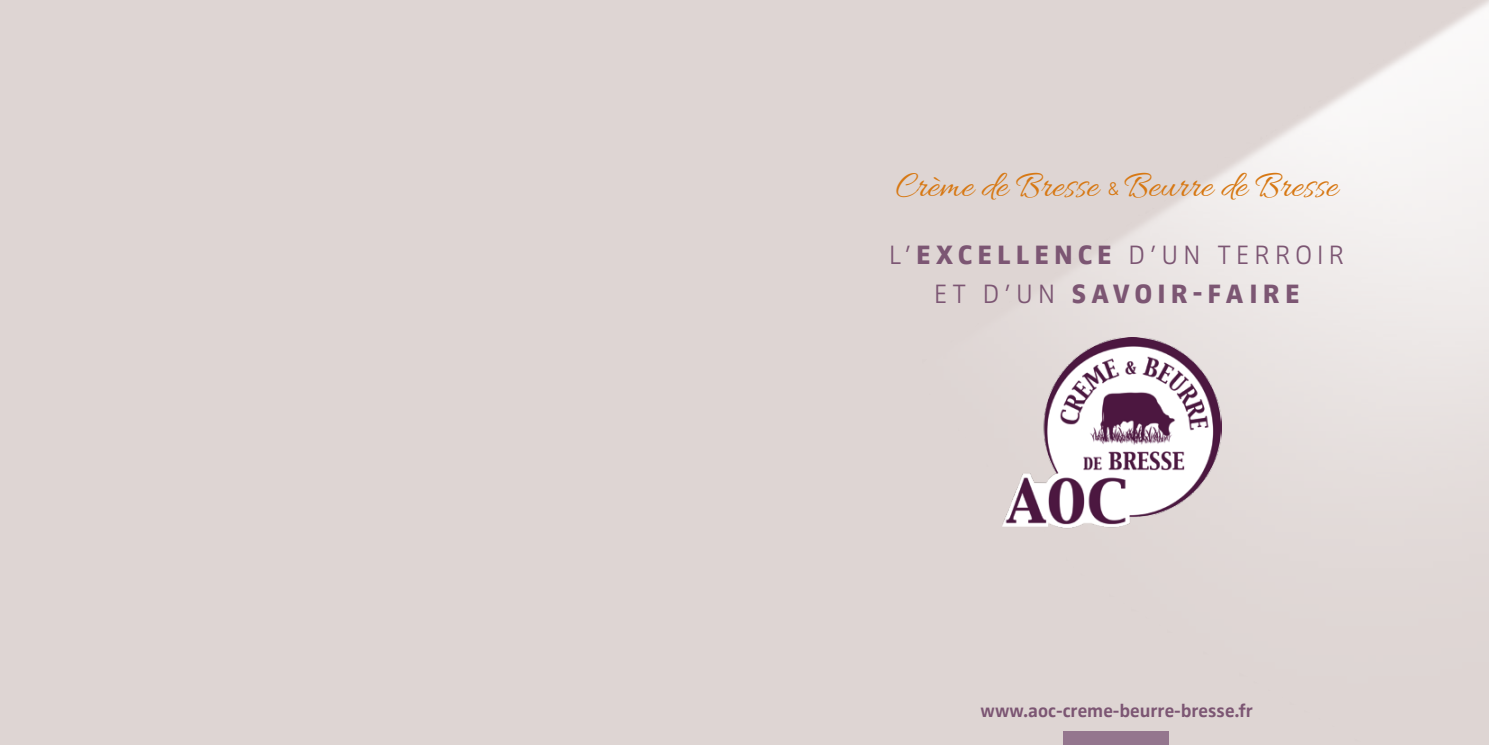
<style>
.page{position:relative;width:1489px;height:745px;background:#fff}
.page>*{position:absolute;margin:0;border:0;box-sizing:border-box;transform-origin:0 0}
.t1{font:37.5px "Allura";color:#d77813}
.t2{font:800 27.5px/38.8px "Zwo OT";letter-spacing:.19em;color:#7c5673;text-align:center}
.t3{font:700 18.75px "Zwo OT";color:#7c5673}
.s1{font-family:"Zwo OT";font-weight:300;font-size:19.75px}
.s2{font-weight:300}
</style>
<div class="page">
<div style="left:0;top:0;width:1488px;height:744px;background:#ded5d3"></div>
<img style="left:1064px;top:0;width:424px;height:744px">
<img style="left:1002px;top:337px;width:218px;height:196px">
<div style="left:1063px;top:731px;width:105px;height:13px;background:#94768e"></div>
<h1 class="t1" style="left:895px;top:165px;width:443px">Crème de Bresse <span class="s1">&amp;</span> Beurre de Bresse</h1>
<p class="t2" style="left:889px;top:236px;width:456px"><span class="s2">L’</span>EXCELLENCE <span class="s2">D’UN TERROIR<br>ET D’UN</span> SAVOIR-FAIRE</p>
<p class="t3" style="left:980px;top:699px;width:274px">www.aoc-creme-beurre-bresse.fr</p>
</div>
